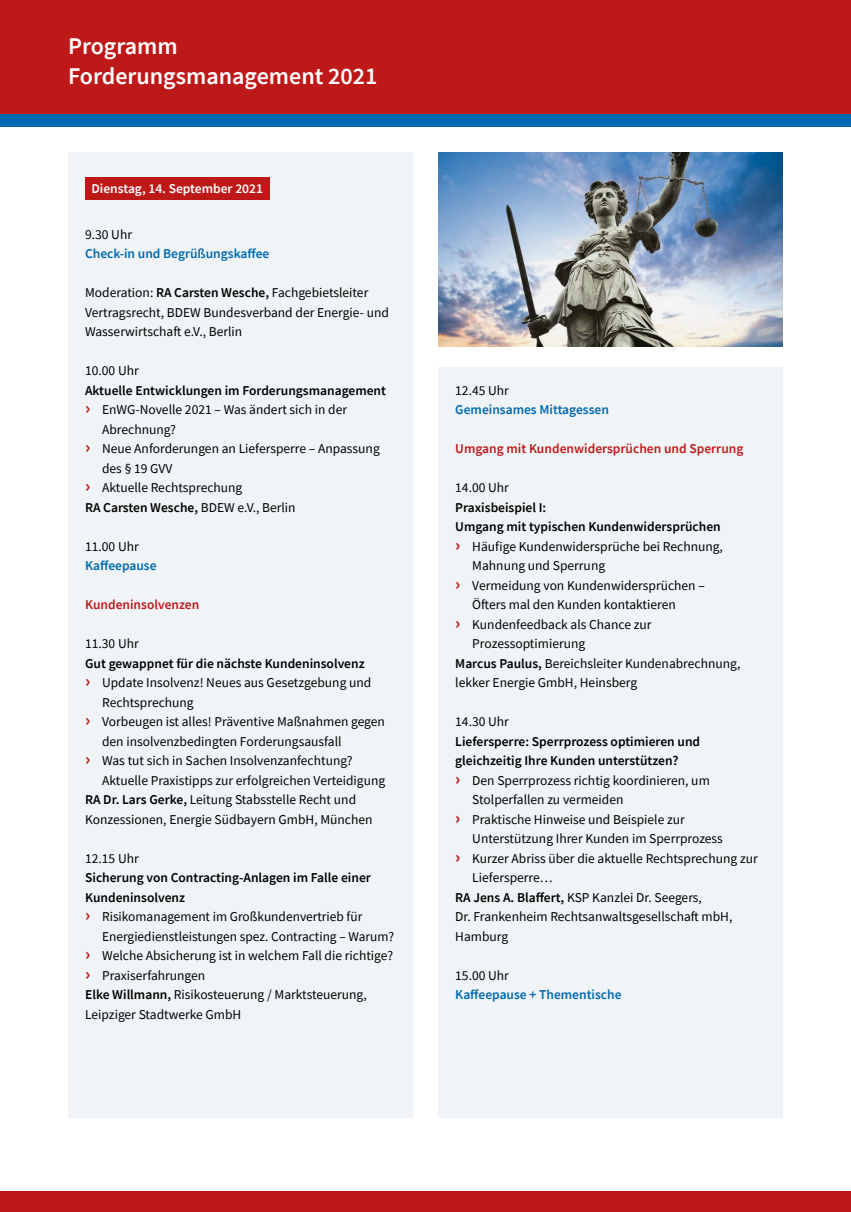
<style>
.page{position:relative;width:851px;height:1212px;background:#fff}
.page>*{position:absolute;margin:0;border:0;box-sizing:border-box;transform-origin:0 0}
.t1{font:600 24px/30px "Source Sans Pro";color:#fff}
.t2{font:13.5px/19.5px "Source Sans Pro";color:#000}
.t3{font:600 13.5px "Source Sans Pro";color:#000}
.t4{font:600 13.5px "Source Sans Pro";color:#0069af}
.t5{font:600 13.5px "Source Sans Pro";color:#be1919}
.t6{font:600 13.5px "Source Sans Pro";color:#fff}
.s1{font-weight:600}
.s2{font-weight:700;font-size:18px;color:#be1919}
.s3{font-weight:400}
</style>
<div class="page">
<div style="left:0;top:0;width:850px;height:114px;background:#be1919"></div>
<div style="left:0;top:1191px;width:850px;height:21px;background:#be1919"></div>
<div style="left:0;top:114px;width:850px;height:13px;background:#0069af"></div>
<div style="left:68px;top:153px;width:344px;height:965px;background:#f0f4f6"></div>
<div style="left:85px;top:177px;width:184px;height:23px;background:#be1919"></div>
<div style="left:438px;top:368px;width:344px;height:750px;background:#f0f4f6"></div>
<img style="left:438px;top:153px;width:344px;height:193px">
<h1 class="t1" style="left:68px;top:31px;width:311px">Programm<br>Forderungsmanagement 2021</h1>
<p class="t6" style="left:91px;top:180px;width:173px">Dienstag, 14. September 2021</p>
<p class="t2" style="left:85px;top:224px;width:48px">9.30 Uhr</p>
<p class="t4" style="left:85px;top:245px;width:186px">Check-in und Begrüßungskaffee</p>
<p class="t2" style="left:85px;top:283px;width:305px">Moderation: <span class="s1">RA Carsten Wesche,</span> Fachgebietsleiter<br>Vertragsrecht, BDEW Bundesverband der Energie- und<br>Wasserwirtschaft e.V., Berlin</p>
<p class="t2" style="left:85px;top:361px;width:55px">10.00 Uhr</p>
<p class="t3" style="left:85px;top:381px;width:302px">Aktuelle Entwicklungen im Forderungsmanagement</p>
<p class="t2" style="left:85px;top:400px;width:263px"><span class="s2">›</span> EnWG-Novelle 2021 – Was ändert sich in der</p>
<p class="t2" style="left:102px;top:419px;width:75px">Abrechnung?</p>
<p class="t2" style="left:85px;top:439px;width:296px"><span class="s2">›</span> Neue Anforderungen an Liefersperre – Anpassung</p>
<p class="t2" style="left:102px;top:458px;width:72px">des § 19 GVV</p>
<p class="t2" style="left:85px;top:478px;width:159px"><span class="s2">›</span> Aktuelle Rechtsprechung</p>
<p class="t3" style="left:85px;top:498px;width:212px">RA Carsten Wesche, <span class="s3">BDEW e.V., Berlin</span></p>
<p class="t2" style="left:85px;top:536px;width:55px">11.00 Uhr</p>
<p class="t4" style="left:85px;top:557px;width:73px">Kaffeepause</p>
<p class="t5" style="left:85px;top:596px;width:116px">Kundeninsolvenzen</p>
<p class="t2" style="left:85px;top:634px;width:55px">11.30 Uhr</p>
<p class="t3" style="left:85px;top:654px;width:281px">Gut gewappnet für die nächste Kundeninsolvenz</p>
<p class="t2" style="left:85px;top:673px;width:288px"><span class="s2">›</span> Update Insolvenz! Neues aus Gesetzgebung und</p>
<p class="t2" style="left:102px;top:692px;width:93px">Rechtsprechung</p>
<p class="t2" style="left:85px;top:712px;width:301px"><span class="s2">›</span> Vorbeugen ist alles! Präventive Maßnahmen gegen</p>
<p class="t2" style="left:102px;top:731px;width:241px">den insolvenzbedingten Forderungsausfall</p>
<p class="t2" style="left:85px;top:751px;width:269px"><span class="s2">›</span> Was tut sich in Sachen Insolvenzanfechtung?</p>
<p class="t2" style="left:102px;top:770px;width:284px">Aktuelle Praxistipps zur erfolgreichen Verteidigung</p>
<p class="t2" style="left:85px;top:790px;width:272px"><span class="s1">RA Dr. Lars Gerke,</span> Leitung Stabsstelle Recht und</p>
<p class="t2" style="left:85px;top:809px;width:289px">Konzessionen, Energie Südbayern GmbH, München</p>
<p class="t2" style="left:85px;top:848px;width:55px">12.15 Uhr</p>
<p class="t3" style="left:85px;top:869px;width:287px">Sicherung von Contracting-Anlagen im Falle einer</p>
<p class="t3" style="left:85px;top:888px;width:101px">Kundeninsolvenz</p>
<p class="t2" style="left:85px;top:907px;width:279px"><span class="s2">›</span> Risikomanagement im Großkundenvertrieb für</p>
<p class="t2" style="left:102px;top:926px;width:293px">Energiedienstleistungen spez. Contracting – Warum?</p>
<p class="t2" style="left:85px;top:946px;width:309px"><span class="s2">›</span> Welche Absicherung ist in welchem Fall die richtige?</p>
<p class="t2" style="left:85px;top:965px;width:122px"><span class="s2">›</span> Praxiserfahrungen</p>
<p class="t2" style="left:85px;top:985px;width:283px"><span class="s1">Elke Willmann,</span> Risikosteuerung / Marktsteuerung,</p>
<p class="t2" style="left:85px;top:1004px;width:158px">Leipziger Stadtwerke GmbH</p>
<p class="t2" style="left:455px;top:380px;width:55px">12.45 Uhr</p>
<p class="t4" style="left:455px;top:401px;width:155px">Gemeinsames Mittagessen</p>
<p class="t5" style="left:455px;top:440px;width:289px">Umgang mit Kundenwidersprüchen und Sperrung</p>
<p class="t2" style="left:455px;top:478px;width:55px">14.00 Uhr</p>
<p class="t3" style="left:455px;top:498px;width:93px">Praxisbeispiel I:</p>
<p class="t3" style="left:455px;top:518px;width:267px">Umgang mit typischen Kundenwidersprüchen</p>
<p class="t2" style="left:455px;top:536px;width:269px"><span class="s2">›</span> Häufige Kundenwidersprüche bei Rechnung,</p>
<p class="t2" style="left:472px;top:556px;width:134px">Mahnung und Sperrung</p>
<p class="t2" style="left:455px;top:575px;width:251px"><span class="s2">›</span> Vermeidung von Kundenwidersprüchen –</p>
<p class="t2" style="left:472px;top:595px;width:205px">Öfters mal den Kunden kontaktieren</p>
<p class="t2" style="left:455px;top:614px;width:197px"><span class="s2">›</span> Kundenfeedback als Chance zur</p>
<p class="t2" style="left:472px;top:634px;width:114px">Prozessoptimierung</p>
<p class="t2" style="left:455px;top:653px;width:286px"><span class="s1">Marcus Paulus,</span> Bereichsleiter Kundenabrechnung,</p>
<p class="t2" style="left:455px;top:673px;width:183px">lekker Energie GmbH, Heinsberg</p>
<p class="t2" style="left:455px;top:712px;width:55px">14.30 Uhr</p>
<p class="t3" style="left:455px;top:732px;width:246px">Liefersperre: Sperrprozess optimieren und</p>
<p class="t3" style="left:455px;top:752px;width:225px">gleichzeitig Ihre Kunden unterstützen?</p>
<p class="t2" style="left:455px;top:770px;width:256px"><span class="s2">›</span> Den Sperrprozess richtig koordinieren, um</p>
<p class="t2" style="left:472px;top:790px;width:153px">Stolperfallen zu vermeiden</p>
<p class="t2" style="left:455px;top:809px;width:231px"><span class="s2">›</span> Praktische Hinweise und Beispiele zur</p>
<p class="t2" style="left:472px;top:829px;width:252px">Unterstützung Ihrer Kunden im Sperrprozess</p>
<p class="t2" style="left:455px;top:848px;width:304px"><span class="s2">›</span> Kurzer Abriss über die aktuelle Rechtsprechung zur</p>
<p class="t2" style="left:472px;top:868px;width:82px">Liefersperre…</p>
<p class="t2" style="left:455px;top:887px;width:248px"><span class="s1">RA Jens A. Blaffert,</span> KSP Kanzlei Dr. Seegers,</p>
<p class="t2" style="left:455px;top:907px;width:278px">Dr. Frankenheim Rechtsanwaltsgesellschaft mbH,</p>
<p class="t2" style="left:455px;top:926px;width:54px">Hamburg</p>
<p class="t2" style="left:455px;top:965px;width:55px">15.00 Uhr</p>
<p class="t4" style="left:455px;top:986px;width:168px">Kaffeepause + Thementische</p>
</div>
